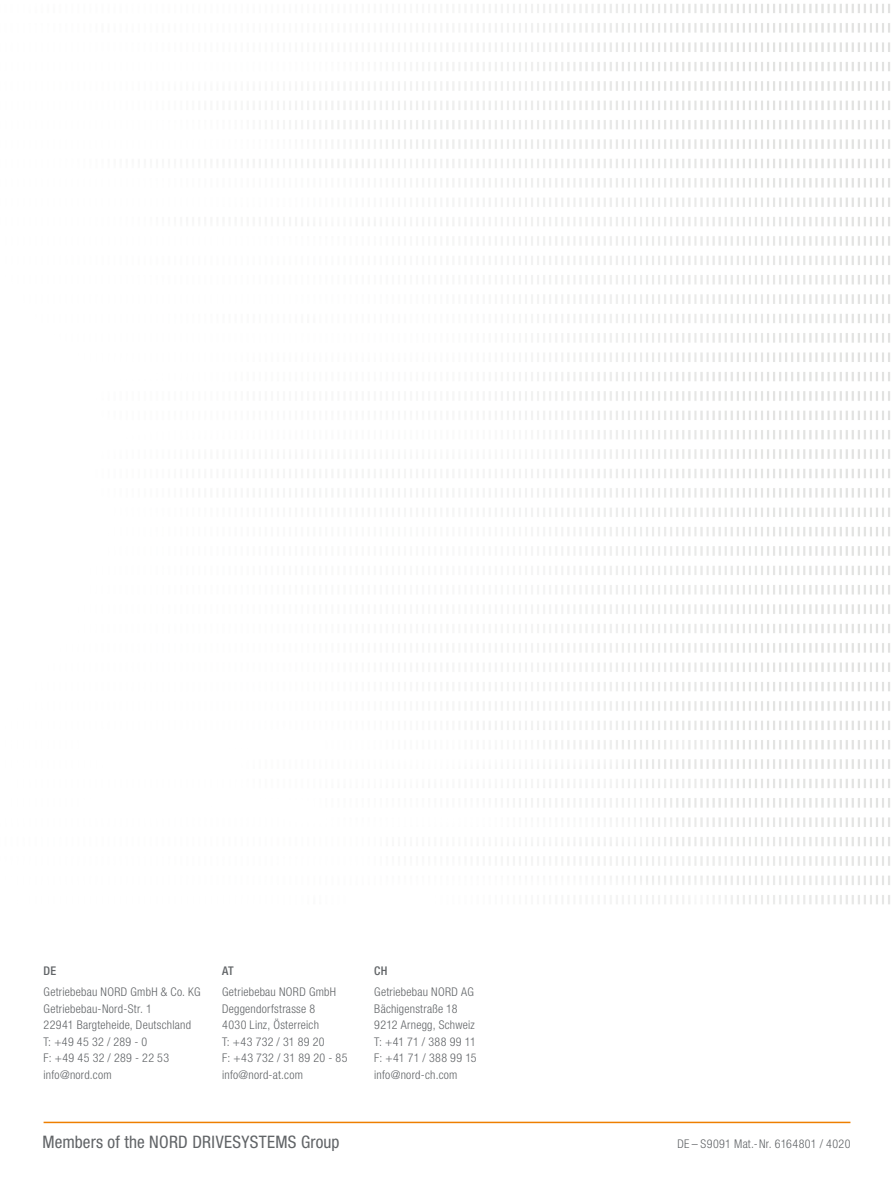
<style>
.page{position:relative;width:893px;height:1188px;background:#fff}
.page>*{position:absolute;margin:0;border:0;box-sizing:border-box;transform-origin:0 0}
.t1{font:condensed 17.25px "Helvetica Neue LT Std";letter-spacing:.015em;color:#616467}
.t2{font:300 condensed 12px/16.5px "Helvetica Neue LT Std";letter-spacing:.02em;color:#616467}
.t3{font:500 condensed 12px "Helvetica Neue LT Std";color:#616467}
</style>
<div class="page">
<img style="left:211px;top:4px;width:679px;height:900px">
<hr style="left:44px;top:1122px;width:806px;height:1px;background:#ee7f00">
<p class="t3" style="left:44px;top:964px;width:14px">DE</p>
<p class="t2" style="left:44px;top:984px;width:158px">Getriebebau NORD GmbH &amp; Co. KG<br>Getriebebau-Nord-Str. 1<br>22941 Bargteheide, Deutschland</p>
<p class="t2" style="left:44px;top:1033px;width:127px">T: +49 45 32 / 289 - 0<br>F: +49 45 32 / 289 - 22 53</p>
<p class="t2" style="left:44px;top:1066px;width:70px">info@nord.com</p>
<p class="t3" style="left:222px;top:964px;width:13px">AT</p>
<p class="t2" style="left:222px;top:984px;width:116px">Getriebebau NORD GmbH<br>Deggendorfstrasse 8</p>
<p class="t2" style="left:222px;top:1017px;width:98px">4030 Linz, Österreich</p>
<p class="t2" style="left:222px;top:1033px;width:127px">T: +43 732 / 31 89 20<br>F: +43 732 / 31 89 20 - 85</p>
<p class="t2" style="left:222px;top:1066px;width:82px">info@nord-at.com</p>
<p class="t1" style="left:43px;top:1132px;width:299px">Members of the NORD DRIVESYSTEMS Group</p>
<p class="t3" style="left:374px;top:964px;width:15px">CH</p>
<p class="t2" style="left:374px;top:984px;width:102px">Getriebebau NORD AG<br>Bächigenstraße 18<br>9212 Arnegg, Schweiz</p>
<p class="t2" style="left:374px;top:1033px;width:104px;text-align:justify">T: +41 71 / 388 99 11<br>F: +41 71 / 388 99 15 info@nord-ch.com</p>
<p class="t2" style="left:677px;top:1135px;width:174px">DE – S9091 Mat.-Nr. 6164801 / 4020</p>
</div>
